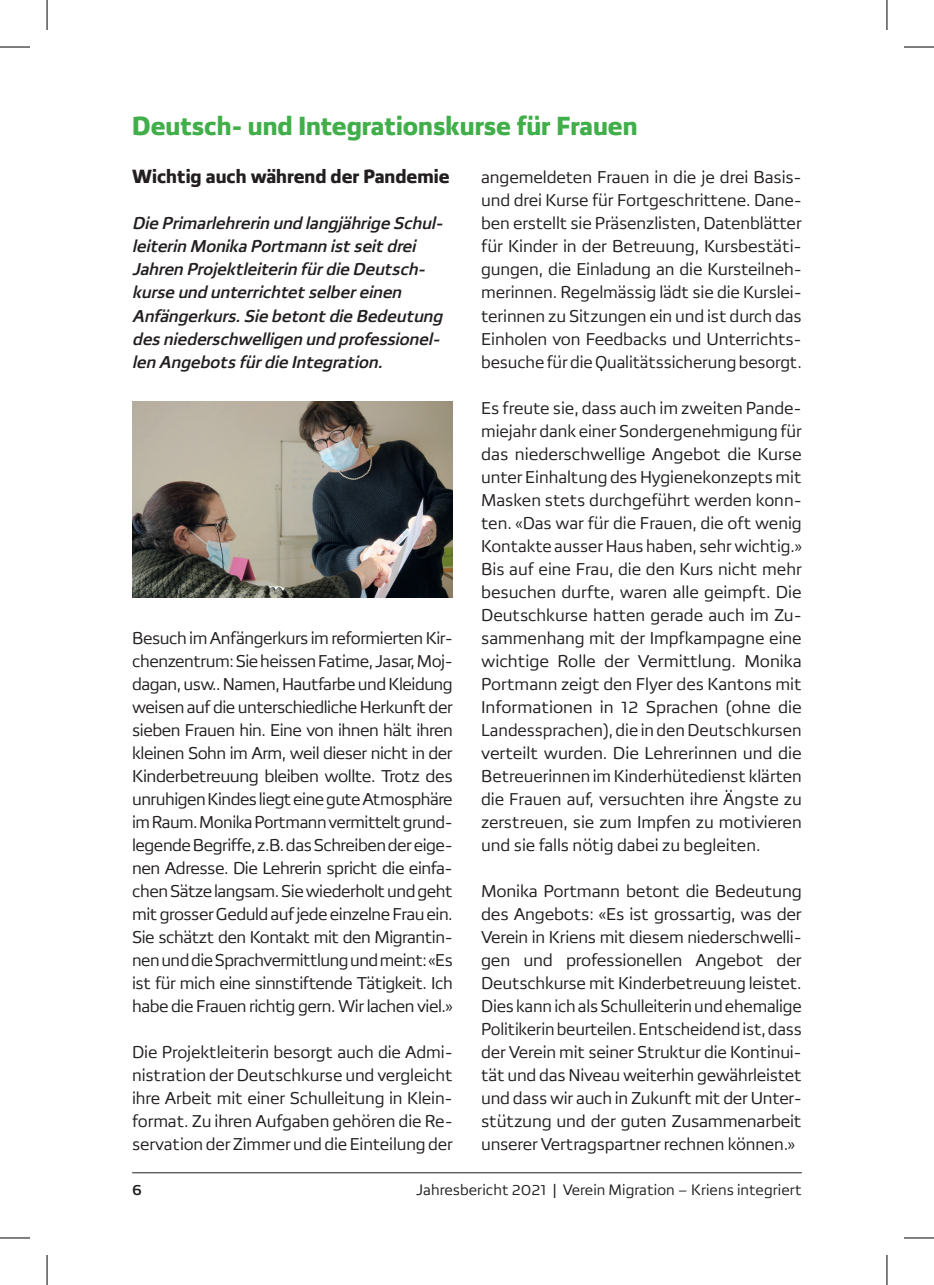
<style>
.page{position:relative;width:934px;height:1285px;background:#fff}
.page>*{position:absolute;margin:0;border:0;box-sizing:border-box;transform-origin:0 0}
.t1{font:700 26px "Foros";color:#40ae49}
.t2{font:700 19px "Foros";color:#231f20}
.t3{font:17px/23px "Foros";letter-spacing:-.01em;color:#231f20;text-align:justify}
.t4{font:italic 500 17px/23px "Foros";color:#231f20}
.t5{font:15px "Foros";color:#231f20}
.t6{font:500 15px "Foros";color:#231f20}
</style>
<div class="page">
<hr style="left:132px;top:1172px;width:669px;height:1px;background:#231f20">
<img style="left:132px;top:401px;width:320px;height:196px">
<hr style="left:0;top:47px;width:30px;height:1px;background:#000">
<hr style="left:903px;top:47px;width:30px;height:1px;background:#000">
<hr style="left:0;top:1237px;width:30px;height:1px;background:#000">
<hr style="left:903px;top:1237px;width:30px;height:1px;background:#000">
<hr style="left:47px;top:0;width:1px;height:30px;background:#000">
<hr style="left:47px;top:1255px;width:1px;height:30px;background:#000">
<hr style="left:886px;top:0;width:1px;height:30px;background:#000">
<hr style="left:886px;top:1255px;width:1px;height:30px;background:#000">
<h1 class="t1" style="left:132px;top:111px;width:506px">Deutsch- und Integrationskurse für Frauen</h1>
<p class="t2" style="left:132px;top:165px;width:319px">Wichtig auch während der Pandemie</p>
<p class="t4" style="left:132px;top:212px;width:316px">Die Primarlehrerin und langjährige Schul&shy;leiterin Monika Portmann istseitdrei Jahren Projektleiterin fürdie Deutsch&shy;kurse und unterrichtetselbereinen Anfängerkurs.Sie betontdie Bedeutung des niederschwelligen und professionel&shy;len Angebots fürdie Integration.</p>
<p class="t3" style="left:132px;top:626px;width:322px">Besuch im Anfängerkurs im reformierten Kir&shy;chenzentrum: Sie heissen Fatime, Jasar, Moj&shy;dagan, usw.. Namen, Hautfarbe und Kleidung weisen auf die unterschiedliche Herkunft der sieben Frauen hin. Eine von ihnen hält ihren kleinen Sohn im Arm, weil dieser nicht in der Kinderbetreuung bleiben wollte. Trotz des unruhigen Kindes liegt eine gute Atmosphäre im Raum. Monika Portmann vermittelt grund&shy;legende Begriffe, z.B. das Schreiben der eige&shy;nen Adresse. Die Lehrerin spricht die einfa&shy;chen Sätze langsam. Sie wiederholt und geht mit grosser Geduld auf jede einzelne Frau ein.<br>Sie schätzt den Kontakt mit den Migrantin&shy;nen und die Sprachvermittlung und meint: «Es ist für mich eine sinnstiftende Tätigkeit. Ich habe die Frauen richtig gern. Wir lachen viel.»</p>
<p class="t3" style="left:132px;top:1040px;width:322px">Die Projektleiterin besorgt auch die Admi&shy;nistration der Deutschkurse und vergleicht ihre Arbeit mit einer Schulleitung in Klein&shy;format. Zu ihren Aufgaben gehören die Re&shy;servation der Zimmer und die Einteilung der</p>
<p class="t3" style="left:481px;top:166px;width:322px">angemeldeten Frauen in die je drei Basis&shy;und drei Kurse für Fortgeschrittene. Dane&shy;ben erstellt sie Präsenzlisten, Datenblätter für Kinder in der Betreuung, Kursbestäti&shy;gungen, die Einladung an die Kursteilneh&shy;merinnen. Regelmässig lädt sie die Kurslei&shy;terinnen zu Sitzungen ein und ist durch das Einholen von Feedbacks und Unterrichts&shy;besuche für die Qualitätssicherung besorgt.</p>
<p class="t3" style="left:481px;top:396px;width:322px">Es freute sie, dass auch im zweiten Pande&shy;miejahr dank einer Sondergenehmigung für das niederschwellige Angebot die Kurse unter Einhaltung des Hygienekonzepts mit Masken stets durchgeführt werden konn&shy;ten. «Das war für die Frauen, die oft wenig Kontakte ausser Haus haben, sehr wichtig.» Bis auf eine Frau, die den Kurs nicht mehr besuchen durfte, waren alle geimpft. Die Deutschkurse hatten gerade auch im Zu&shy;sammenhang mit der Impfkampagne eine wichtige Rolle der Vermittlung. Monika Portmann zeigt den Flyer des Kantons mit Informationen in 12 Sprachen (ohne die Landessprachen), die in den Deutschkursen verteilt wurden. Die Lehrerinnen und die Betreuerinnen im Kinderhütedienst klärten die Frauen auf, versuchten ihre Ängste zu zerstreuen, sie zum Impfen zu motivieren und sie falls nötig dabei zu begleiten.</p>
<p class="t3" style="left:481px;top:879px;width:322px">Monika Portmann betont die Bedeutung des Angebots: «Es ist grossartig, was der Verein in Kriens mit diesem niederschwelli&shy;gen und professionellen Angebot der Deutschkurse mit Kinderbetreuung leistet.<br>Dies kann ich als Schulleiterin und ehemalige Politikerin beurteilen. Entscheidend ist, dass der Verein mit seiner Struktur die Kontinui&shy;tät und das Niveau weiterhin gewährleistet und dass wir auch in Zukunft mit der Unter&shy;stützung und der guten Zusammenarbeit unserer Vertragspartner rechnen können.»</p>
<p class="t6" style="left:132px;top:1180px;width:11px">6</p>
<p class="t5" style="left:416px;top:1180px;width:387px">Jahresbericht 2021 | Verein Migration – Kriens integriert</p>
</div>
